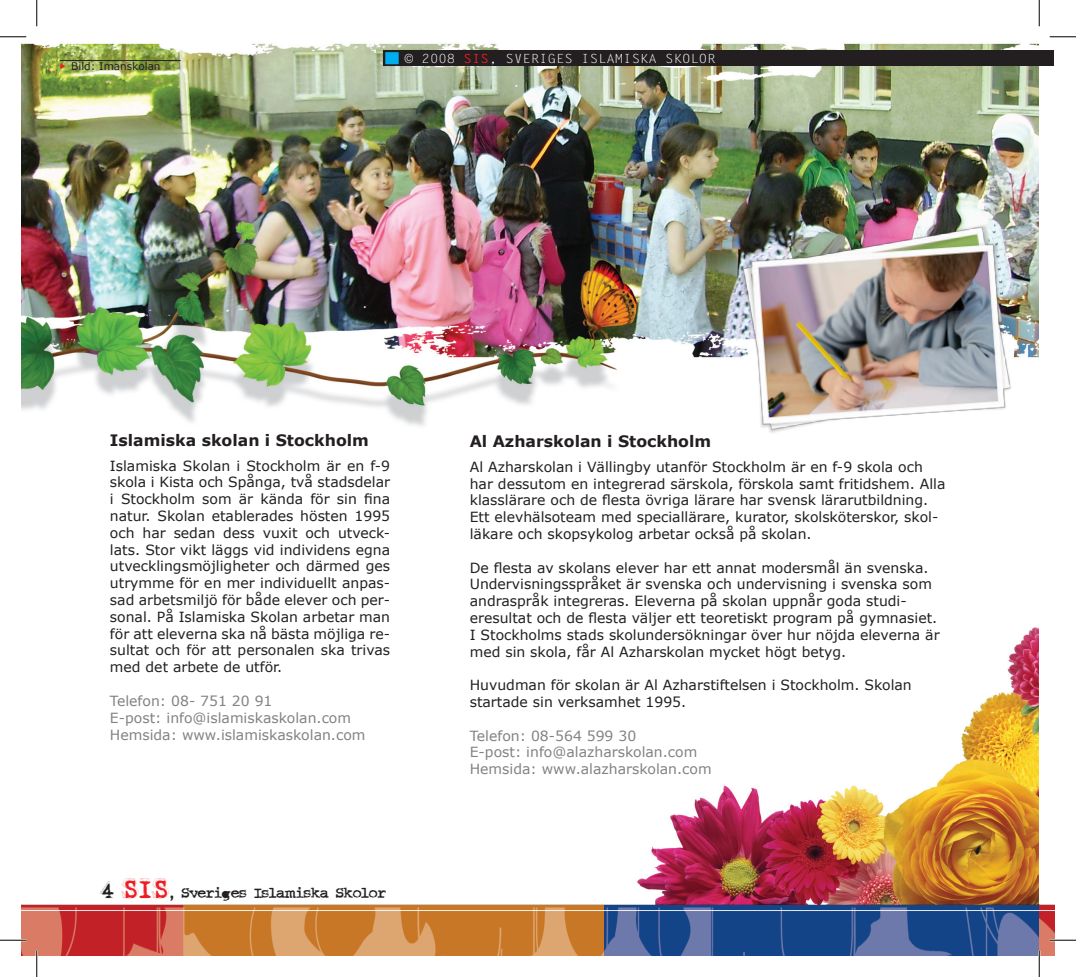
<style>
.page{position:relative;width:1076px;height:977px;background:#fff}
.page>*{position:absolute;margin:0;border:0;box-sizing:border-box;transform-origin:0 0}
.t1{font:17.5px "Crud Font";color:#231f20}
.t2{font:700 15.75px "Verdana";color:#231f20}
.t3{font:14px/16.8px "Verdana";color:#231f20}
.t4{font:14px "Verdana";color:#808285}
.t5{font:12.6px "Letter Gothic Std";color:#fff;scale:1.11 1}
.t6{font:10.5px "Verdana";color:#231f20}
.s1{font-family:"Prestige Elite Std";font-weight:700;color:#ee1d23}
.s2{font-weight:700;color:#ee1d23}
.s3{font-family:"Fluoxetine";font-size:21px}
.s4{font-family:"Fluoxetine";font-size:24.5px;color:#ee1d23}
</style>
<div class="page">
<img style="left:22px;top:26px;width:1017px;height:852px">
<img style="left:733px;top:220px;width:295px;height:220px">
<hr style="left:60px;top:60px;width:121px;height:1px;background:#231f20">
<div style="left:383px;top:50px;width:656px;height:16px;background:#231f20"></div>
<div style="left:384px;top:51px;width:15px;height:14px;background:#00aeef"></div>
<div style="left:383px;top:50px;width:17px;height:16px;border:2px solid #231f20"></div>
<div style="left:1039px;top:50px;width:15px;height:16px;background:#231f20"></div>
<img style="left:22px;top:878px;width:1032px;height:76px">
<hr style="left:0;top:36px;width:26px;height:2px;background:#fff">
<hr style="left:0;top:938px;width:26px;height:3px;background:#fff">
<hr style="left:1049px;top:938px;width:27px;height:3px;background:#fff">
<hr style="left:36px;top:950px;width:2px;height:26px;background:#fff">
<hr style="left:1038px;top:950px;width:2px;height:26px;background:#fff">
<svg style="left:0;top:36px;width:26px;height:1px"></svg>
<svg style="left:1049px;top:36px;width:27px;height:1px"></svg>
<svg style="left:0;top:939px;width:26px;height:1px"></svg>
<svg style="left:1049px;top:939px;width:27px;height:1px"></svg>
<svg style="left:36px;top:0;width:1px;height:26px"></svg>
<svg style="left:36px;top:950px;width:1px;height:26px"></svg>
<svg style="left:1038px;top:0;width:1px;height:26px"></svg>
<svg style="left:1038px;top:950px;width:1px;height:26px"></svg>
<p class="t6" style="left:60px;top:60px;width:102px"><span class="s1">▶</span> Bild: Imanskolan</p>
<p class="t5" style="left:405px;top:51px;width:281px">© 2008 <span class="s2">SIS</span>, SVERIGES IS LAMISKA SKOLOR</p>
<p class="t2" style="left:110px;top:430px;width:260px">Islamiska skolan i Stockholm</p>
<p class="t3" style="left:110px;top:457px;width:282px;text-align:justify">Islamiska Skolan i Stockholm är en f-9 skola i Kista och Spånga, två stadsdelar i Stockholm som är kända för sin fina natur. Skolan etablerades hösten 1995 och har sedan dess vuxit och utveck&shy;lats. Stor vikt läggs vid individens egna utvecklingsmöjligheter och därmed ges utrymme för en mer individuellt anpas&shy;sad arbetsmiljö för både elever och per&shy;sonal. På Islamiska Skolan arbetar man för att eleverna ska nå bästa möjliga re&shy;sultat och för att personalen ska trivas med det arbete de utför.</p>
<p class="t4" style="left:110px;top:691px;width:164px">Telefon: 08- 751 20 91</p>
<p class="t4" style="left:110px;top:708px;width:243px">E-post: info@islamiskaskolan.com</p>
<p class="t4" style="left:110px;top:725px;width:257px">Hemsida: www.islamiskaskolan.com</p>
<p class="t1" style="left:100px;top:883px;width:288px"><span class="s3">4</span> <span class="s4">SIS</span>, Sveriges Islamiska Skolor</p>
<p class="t2" style="left:470px;top:431px;width:243px">Al Azharskolan i Stockholm</p>
<p class="t3" style="left:470px;top:458px;width:477px">Al Azharskolan i Vällingby utanför Stockholm är en f-9 skola och har dessutom en integrerad särskola, förskola samt fritidshem. Alla klasslärare och de flesta övriga lärare har svensk lärarutbildning.<br>Ett elevhälsoteam med speciallärare, kurator, skolsköterskor, skol&shy;läkare och skopsykolog arbetar också på skolan.</p>
<p class="t3" style="left:470px;top:559px;width:471px">De flesta av skolans elever har ett annat modersmål än svenska.<br>Undervisningsspråket är svenska och undervisning i svenska som andraspråk integreras. Eleverna på skolan uppnår goda studi&shy;eresultat och de flesta väljer ett teoretiskt program på gymnasiet.<br>I Stockholms stads skolundersökningar över hur nöjda eleverna är med sin skola, får Al Azharskolan mycket högt betyg.</p>
<p class="t3" style="left:470px;top:677px;width:443px">Huvudman för skolan är Al Azharstiftelsen i Stockholm. Skolan startade sin verksamhet 1995.</p>
<p class="t4" style="left:470px;top:726px;width:168px">Telefon: 08-564 599 30</p>
<p class="t4" style="left:470px;top:743px;width:229px">E-post: info@alazharskolan.com</p>
<p class="t4" style="left:470px;top:760px;width:243px">Hemsida: www.alazharskolan.com</p>
</div>
